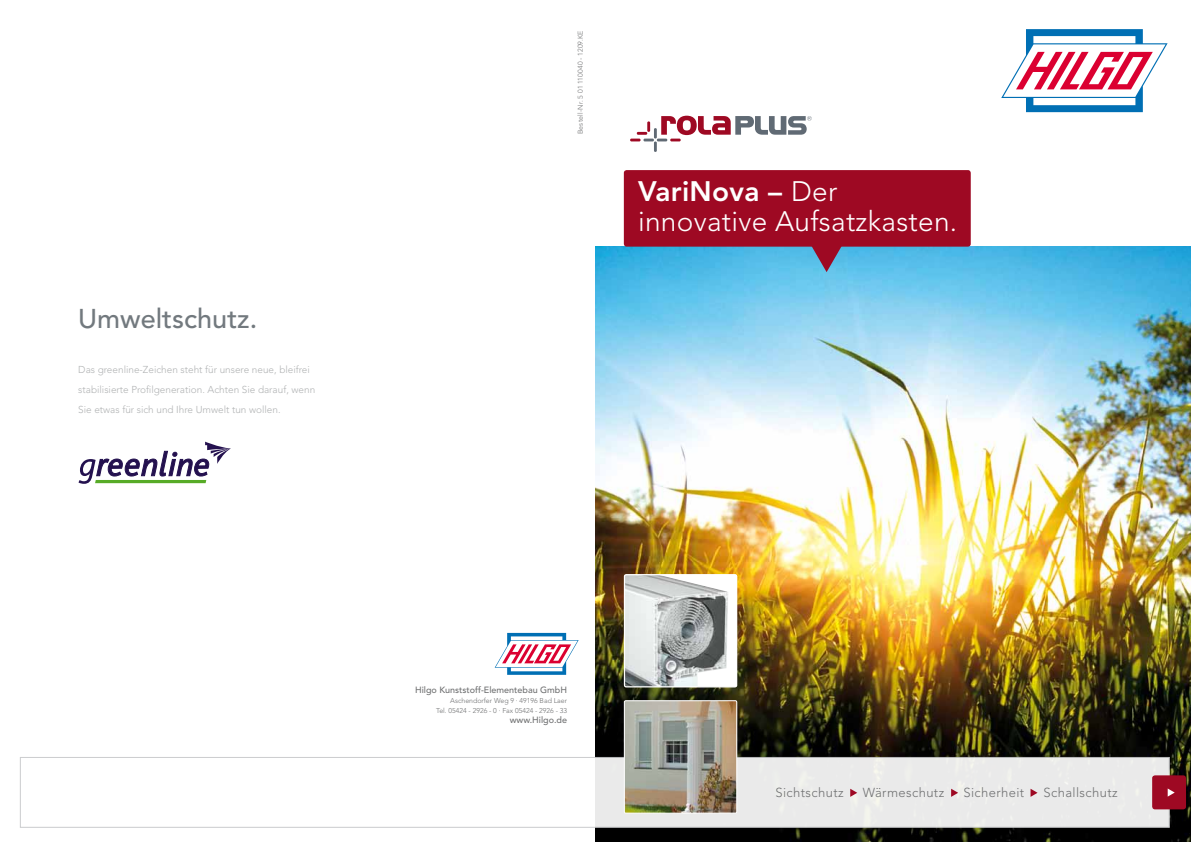
<style>
.page{position:relative;width:1191px;height:842px;background:#fff}
.page>*{position:absolute;margin:0;border:0;box-sizing:border-box;transform-origin:0 0}
.t1{font:300 28px/30px "Avenir LT Std";letter-spacing:.01em;color:#fff}
.t2{font:500 27px "Avenir LT Std";color:#72797e}
.t3{font:300 13px "Avenir LT Std";letter-spacing:.03em;color:#707172}
.t4{font:300 10px/20px "Avenir LT Std";color:#b1b3b4}
.t5{font:500 9px "Avenir LT Std";color:#707172}
.t6{font:300 7px/10px "Avenir LT Std";color:#707172;text-align:right}
.t7{font:300 7px "Avenir LT Std";letter-spacing:.02em;color:#707172}
.s1{font-weight:800}
</style>
<div class="page">
<img style="left:595px;top:247px;width:596px;height:595px">
<svg style="left:805px;top:247px;width:42px;height:25px"></svg>
<div style="left:624px;top:170px;width:346px;height:77px;background:#9e0923;border-radius:3px"></div>
<svg style="left:630px;top:116px;width:181px;height:36px"></svg>
<div style="left:20px;top:757px;width:1149px;height:71px;background:linear-gradient(to right,#fff,#e5e5e5);border:1px solid #c7c8ca"></div>
<div style="left:1152px;top:775px;width:34px;height:34px;background:#9e0923;border-radius:3px"></div>
<svg style="left:1167px;top:788px;width:7px;height:9px"></svg>
<svg style="left:1030px;top:789px;width:7px;height:8px"></svg>
<svg style="left:951px;top:789px;width:7px;height:8px"></svg>
<svg style="left:850px;top:789px;width:7px;height:8px"></svg>
<img style="left:626px;top:702px;width:109px;height:110px">
<div style="left:624px;top:700px;width:113px;height:114px;border:1px solid #fff"></div>
<div style="left:624px;top:575px;width:112px;height:112px;background:#fff;border-radius:2px"></div>
<img style="left:624px;top:576px;width:104px;height:111px">
<div style="left:624px;top:574px;width:113px;height:113px;border:1px solid #fff;border-radius:2px"></div>
<svg style="left:78px;top:442px;width:153px;height:42px"></svg>
<svg style="left:1001px;top:29px;width:166px;height:83px"></svg>
<svg style="left:494px;top:633px;width:84px;height:42px"></svg>
<h2 class="t2" style="left:78px;top:303px;width:181px">Umweltschutz.</h2>
<p class="t4" style="left:78px;top:360px;width:238px">Das greenline-Zeichen steht für unsere neue, bleifrei stabilisierte Profilgeneration. Achten Sie darauf, wenn<br>Sie etwas für sich und Ihre Umwelt tun wollen.</p>
<p class="t7" style="left:576px;top:134px;width:105px;rotate:-90deg">Bestell-Nr. 5 01 110040 - 1209.KE</p>
<h1 class="t1" style="left:638px;top:176px;width:320px"><span class="s1">VariNova –</span> Der innovative Aufsatzkasten.</h1>
<p class="t5" style="left:415px;top:684px;width:154px">Hilgo Kunststoff-Elementebau GmbH</p>
<p class="t6" style="left:436px;top:695px;width:132px">Aschendorfer Weg 9 · 49196 Bad Laer<br>Tel. 05424 - 2926 - 0 · Fax 05424 - 2926 - 33</p>
<p class="t5" style="left:510px;top:714px;width:59px">www.Hilgo.de</p>
<h3 class="t3" style="left:775px;top:784px;width:70px">Sichtschutz</h3>
<h3 class="t3" style="left:863px;top:784px;width:83px">Wärmeschutz</h3>
<h3 class="t3" style="left:963px;top:784px;width:62px">Sicherheit</h3>
<h3 class="t3" style="left:1043px;top:784px;width:76px">Schallschutz</h3>
</div>
